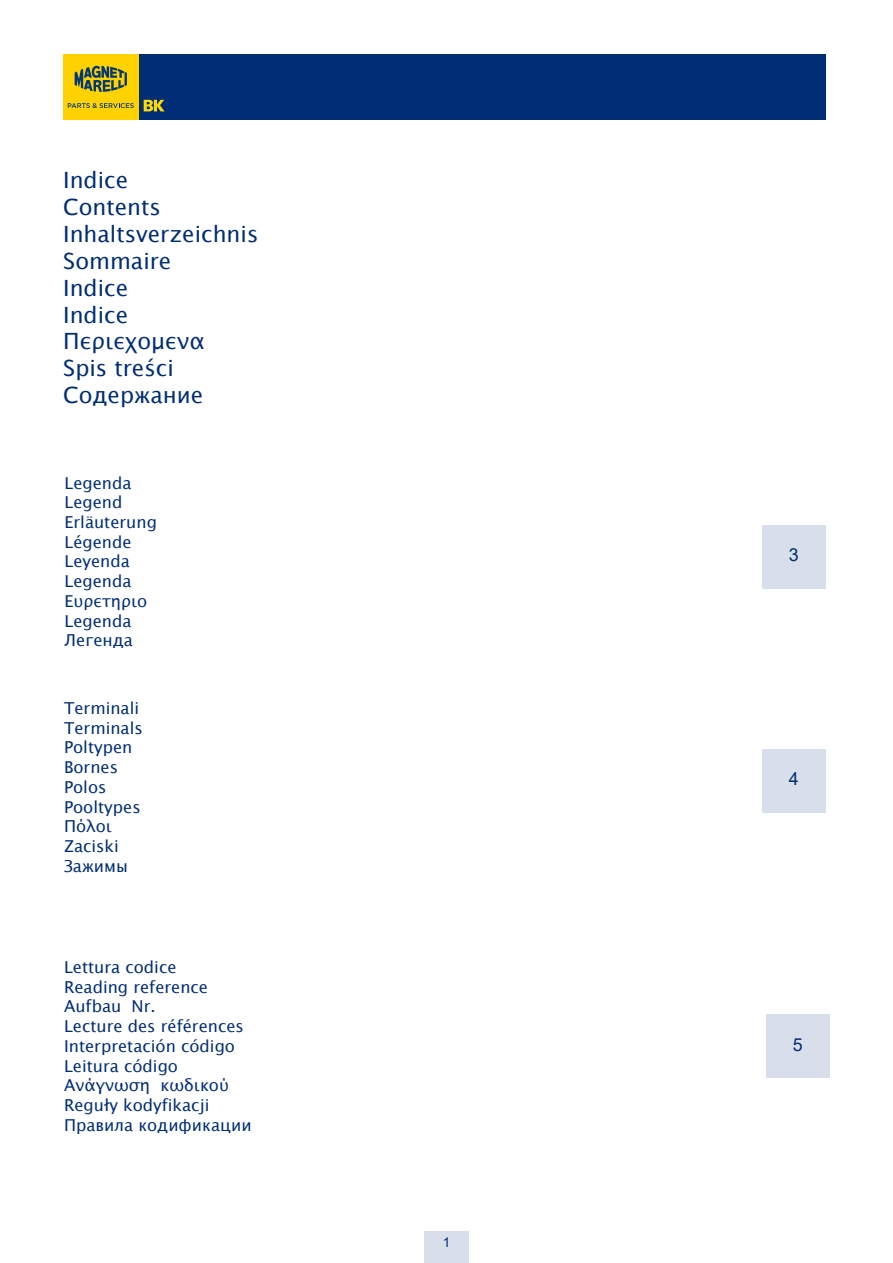
<style>
.page{position:relative;width:893px;height:1263px;background:#fff}
.page>*{position:absolute;margin:0;border:0;box-sizing:border-box;transform-origin:0 0}
.t1{font:22.35px/26.8px "Lucida Grande";color:#002d74}
.t2{font:17.85px "Arial";color:#002d74}
.t3{font:16.5px/19.6px "Lucida Grande";color:#002d74}
.t4{font:13.5px "Arial";color:#002d74}
</style>
<div class="page">
<div style="left:762px;top:749px;width:63px;height:63px;background:#d9dfea"></div>
<div style="left:762px;top:525px;width:63px;height:63px;background:#d9dfea"></div>
<div style="left:766px;top:1014px;width:64px;height:63px;background:#d9dfea"></div>
<div style="left:63px;top:54px;width:762px;height:66px;background:#002d74"></div>
<svg style="left:144px;top:100px;width:21px;height:11px"></svg>
<div style="left:63px;top:54px;width:76px;height:66px;background:#ffd200"></div>
<svg style="left:75px;top:66px;width:52px;height:26px"></svg>
<svg style="left:68px;top:103px;width:66px;height:5px"></svg>
<div style="left:424px;top:1231px;width:45px;height:32px;background:#d9dfea"></div>
<h1 class="t1" style="left:63px;top:168px;width:197px">Indice<br>Contents<br>Inhaltsverzeichnis<br>Sommaire<br>Indice<br>Indice<br>Περιεχομενα<br>Spis treści<br>Содержание</h1>
<p class="t3" style="left:65px;top:474px;width:94px">Legenda<br>Legend<br>Erläuterung<br>Légende<br>Leyenda<br>Legenda<br>Ευρετηριο<br>Legenda<br>Легенда</p>
<p class="t3" style="left:64px;top:699px;width:80px">Terminali<br>Terminals<br>Poltypen<br>Bornes<br>Polos<br>Pooltypes<br>Πόλοι<br>Zaciski<br>Зажимы</p>
<p class="t3" style="left:64px;top:958px;width:189px">Lettura codice<br>Reading reference<br>Aufbau Nr.<br>Lecture des références<br>Interpretación código<br>Leitura código<br>Ανάγνωση κωδικού<br>Reguły kodyfikacji<br>Правила кодификации</p>
<p class="t4" style="left:443px;top:1232px;width:9px">1</p>
<p class="t2" style="left:789px;top:543px;width:11px">3</p>
<p class="t2" style="left:789px;top:767px;width:11px">4</p>
<p class="t2" style="left:793px;top:1032px;width:11px">5</p>
</div>
